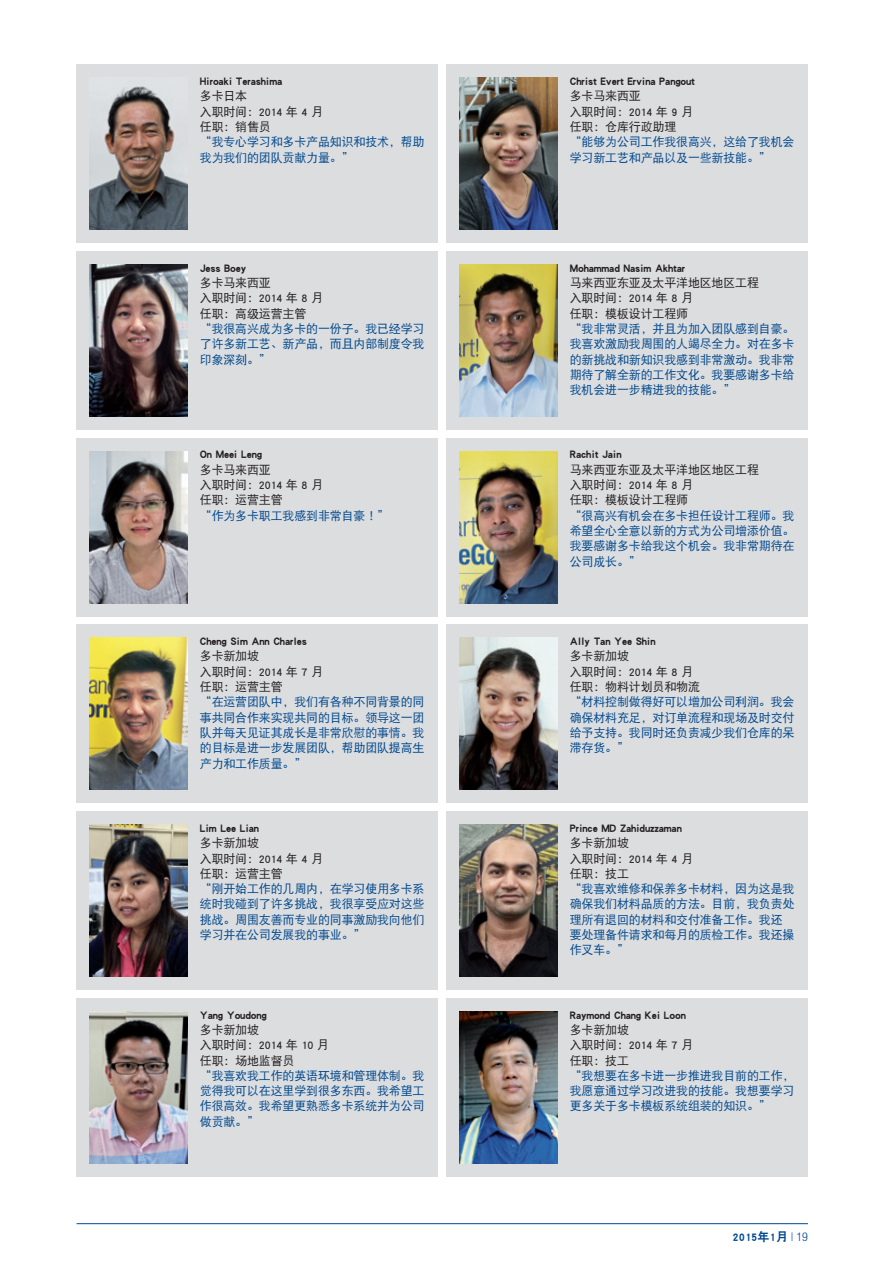
<style>
.page{position:relative;width:893px;height:1263px;background:#fff}
.page>*{position:absolute;margin:0;border:0;box-sizing:border-box;transform-origin:0 0}
.t1{font:12px/15.3px "DFP Hei W5";letter-spacing:-.015em;color:#01498e;text-align:justify}
.t2{font:12px/15.3px "DFP Hei W5";letter-spacing:-.015em;color:#231f20}
.t3{font:12px "DFP Hei W9";letter-spacing:-.015em;color:#231f20}
.t4{font:12px "DFP Hei W9";color:#01498e}
.s1{font-family:"Helvetica Neue LTW1 G";font-weight:300;font-stretch:condensed}
</style>
<div class="page">
<hr style="left:77px;top:1223px;width:731px;height:1px;background:#01498e">
<div style="left:77px;top:251px;width:361px;height:178px;background:#dcdddf"></div>
<div style="left:446px;top:251px;width:362px;height:178px;background:#dcdddf"></div>
<img style="left:89px;top:264px;width:98px;height:152px">
<img style="left:459px;top:264px;width:98px;height:152px">
<div style="left:77px;top:65px;width:361px;height:178px;background:#dcdddf"></div>
<div style="left:446px;top:65px;width:362px;height:178px;background:#dcdddf"></div>
<img style="left:89px;top:85px;width:98px;height:145px">
<img style="left:459px;top:78px;width:98px;height:152px">
<div style="left:77px;top:438px;width:361px;height:178px;background:#dcdddf"></div>
<div style="left:446px;top:438px;width:362px;height:178px;background:#dcdddf"></div>
<img style="left:89px;top:451px;width:98px;height:152px">
<img style="left:459px;top:451px;width:98px;height:152px">
<div style="left:446px;top:625px;width:362px;height:178px;background:#dcdddf"></div>
<img style="left:459px;top:638px;width:98px;height:152px">
<div style="left:77px;top:625px;width:361px;height:178px;background:#dcdddf"></div>
<img style="left:89px;top:638px;width:98px;height:152px">
<div style="left:77px;top:811px;width:361px;height:179px;background:#dcdddf"></div>
<div style="left:446px;top:811px;width:362px;height:179px;background:#dcdddf"></div>
<img style="left:89px;top:824px;width:98px;height:153px">
<img style="left:459px;top:824px;width:98px;height:153px">
<div style="left:446px;top:998px;width:362px;height:178px;background:#dcdddf"></div>
<img style="left:459px;top:1011px;width:98px;height:152px">
<div style="left:77px;top:998px;width:361px;height:178px;background:#dcdddf"></div>
<img style="left:89px;top:1011px;width:98px;height:152px">
<p class="t3" style="left:200px;top:74px;width:84px">Hiroaki Terashima</p>
<p class="t2" style="left:200px;top:88px;width:125px">多卡日本<br>入职时间：2014 年 4 月任职：销售员</p>
<p class="t1" style="left:200px;top:134px;width:226px">“我专心学习和多卡产品知识和技术，帮助我为我们的团队贡献力量。”</p>
<p class="t3" style="left:200px;top:261px;width:48px">Jess Boey</p>
<p class="t2" style="left:200px;top:275px;width:125px">多卡马来西亚<br>入职时间：2014 年 8 月任职：高级运营主管</p>
<p class="t1" style="left:200px;top:321px;width:226px">“我很高兴成为多卡的一份子。我已经学习了许多新工艺、新产品，而且内部制度令我印象深刻。”</p>
<p class="t3" style="left:200px;top:448px;width:64px">On Meei Leng</p>
<p class="t2" style="left:200px;top:462px;width:125px">多卡马来西亚<br>入职时间：2014 年 8 月任职：运营主管</p>
<p class="t1" style="left:200px;top:507px;width:191px">“作为多卡职工我感到非常自豪！”</p>
<p class="t3" style="left:200px;top:634px;width:109px">Cheng Sim Ann Charles</p>
<p class="t2" style="left:200px;top:648px;width:125px">多卡新加坡<br>入职时间：2014 年 7 月任职：运营主管</p>
<p class="t1" style="left:200px;top:694px;width:226px">“在运营团队中，我们有各种不同背景的同事共同合作来实现共同的目标。领导这一团队并每天见证其成长是非常欣慰的事情。我的目标是进一步发展团队，帮助团队提高生产力和工作质量。”</p>
<p class="t3" style="left:200px;top:821px;width:61px">Lim Lee Lian</p>
<p class="t2" style="left:200px;top:835px;width:125px">多卡新加坡<br>入职时间：2014 年 4 月任职：运营主管</p>
<p class="t1" style="left:200px;top:881px;width:226px">“刚开始工作的几周内，在学习使用多卡系统时我碰到了许多挑战，我很享受应对这些挑战。周围友善而专业的同事激励我向他们学习并在公司发展我的事业。”</p>
<p class="t3" style="left:200px;top:1008px;width:68px">Yang Youdong</p>
<p class="t2" style="left:200px;top:1022px;width:131px">多卡新加坡<br>入职时间：2014 年 10 月任职：场地监督员</p>
<p class="t1" style="left:200px;top:1068px;width:226px">“我喜欢我工作的英语环境和管理体制。我觉得我可以在这里学到很多东西。我希望工作很高效。我希望更熟悉多卡系统并为公司做贡献。”</p>
<p class="t3" style="left:570px;top:74px;width:127px">Christ Evert Ervina Pangout</p>
<p class="t2" style="left:570px;top:88px;width:125px">多卡马来西亚<br>入职时间：2014 年 9 月任职：仓库行政助理</p>
<p class="t1" style="left:570px;top:134px;width:226px">“能够为公司工作我很高兴，这给了我机会学习新工艺和产品以及一些新技能。”</p>
<p class="t3" style="left:570px;top:261px;width:117px">Mohammad Nasim Akhtar</p>
<p class="t2" style="left:570px;top:275px;width:191px">马来西亚东亚及太平洋地区地区工程入职时间：2014 年 8 月<br>任职：模板设计工程师</p>
<p class="t1" style="left:570px;top:321px;width:226px">“我非常灵活，并且为加入团队感到自豪。我喜欢激励我周围的人竭尽全力。对在多卡的新挑战和新知识我感到非常激动。我非常期待了解全新的工作文化。我要感谢多卡给我机会进一步精进我的技能。”</p>
<p class="t3" style="left:570px;top:448px;width:53px">Rachit Jain</p>
<p class="t2" style="left:570px;top:462px;width:191px">马来西亚东亚及太平洋地区地区工程入职时间：2014 年 8 月<br>任职：模板设计工程师</p>
<p class="t1" style="left:570px;top:507px;width:226px">“很高兴有机会在多卡担任设计工程师。我希望全心全意以新的方式为公司增添价值。我要感谢多卡给我这个机会。我非常期待在公司成长。”</p>
<p class="t3" style="left:570px;top:634px;width:87px">Ally Tan Yee Shin</p>
<p class="t2" style="left:570px;top:648px;width:132px">多卡新加坡<br>入职时间：2014 年 8 月任职：物料计划员和物流</p>
<p class="t1" style="left:570px;top:694px;width:226px">“材料控制做得好可以增加公司利润。我会确保材料充足，对订单流程和现场及时交付给予支持。我同时还负责减少我们仓库的呆滞存货。”</p>
<p class="t3" style="left:570px;top:821px;width:114px">Prince MD Zahiduzzaman</p>
<p class="t2" style="left:570px;top:835px;width:125px">多卡新加坡<br>入职时间：2014 年 4 月任职：技工</p>
<p class="t1" style="left:570px;top:881px;width:226px;text-align:left">“我喜欢维修和保养多卡材料，因为这是我确保我们材料品质的方法。目前，我负责处理所有退回的材料和交付准备工作。我还要处理备件请求和每月的质检工作。我还操作叉车。”</p>
<p class="t3" style="left:570px;top:1008px;width:118px">Raymond Chang Kei Loon</p>
<p class="t2" style="left:570px;top:1022px;width:125px">多卡新加坡<br>入职时间：2014 年 7 月任职：技工</p>
<p class="t1" style="left:570px;top:1068px;width:226px">“我想要在多卡进一步推进我目前的工作，我愿意通过学习改进我的技能。我想要学习更多关于多卡模板系统组装的知识。”</p>
<p class="t4" style="left:732px;top:1230px;width:77px">2015年1月 <span class="s1">| 19</span></p>
</div>
